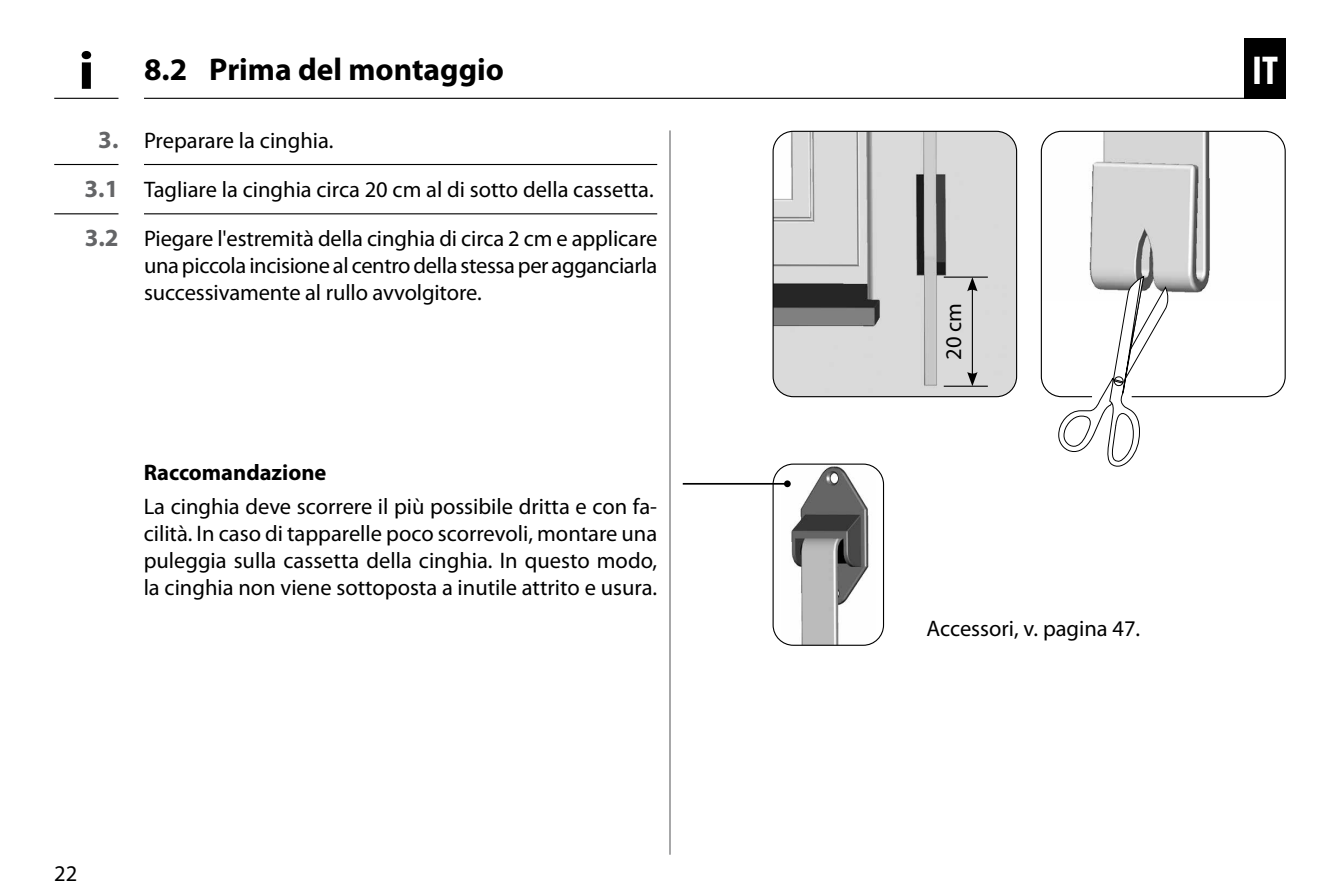
<style>
.page{position:relative;width:1340px;height:893px;background:#fff}
.page>*{position:absolute;margin:0;border:0;box-sizing:border-box;transform-origin:0 0}
.t1{font:700 54px "Myriad Pro";color:#000;scale:1.1 1}
.t2{font:700 condensed 40.5px "Myriad Pro";color:#fff}
.t3{font:700 31.5px "Myriad Pro";color:#000}
.t4{font:22.5px/27px "Myriad Pro";letter-spacing:-.005em;color:#000}
.t5{font:700 22.5px "Myriad Pro";color:#000}
.s1{font-weight:700;font-size:24.75px;color:#646567}
</style>
<div class="page">
<div style="left:1244px;top:38px;width:41px;height:61px;background:#000"></div>
<img style="left:781px;top:464px;width:94px;height:181px">
<div style="left:772px;top:464px;width:112px;height:182px;border:1px solid #000;border-radius:20px"></div>
<img style="left:774px;top:131px;width:242px;height:266px">
<div style="left:772px;top:131px;width:245px;height:266px;border:1px solid #000;border-radius:20px"></div>
<hr style="left:943px;top:277px;width:44px;height:1px;background:#000">
<img style="left:1042px;top:131px;width:243px;height:169px">
<div style="left:1040px;top:131px;width:245px;height:266px;border:1px solid #000;border-radius:20px"></div>
<hr style="left:943px;top:386px;width:44px;height:1px;background:#000">
<hr style="left:971px;top:288px;width:1px;height:88px;background:#000">
<svg style="left:967px;top:277px;width:10px;height:14px"></svg>
<svg style="left:967px;top:372px;width:10px;height:14px"></svg>
<svg style="left:1058px;top:276px;width:110px;height:191px"></svg>
<svg style="left:54px;top:164px;width:603px;height:1px"></svg>
<svg style="left:54px;top:213px;width:603px;height:1px"></svg>
<hr style="left:682px;top:483px;width:105px;height:2px;background:#000">
<div style="left:784px;top:480px;width:6px;height:7px;background:#000;border-radius:50%"></div>
<svg style="left:54px;top:98px;width:1190px;height:1px"></svg>
<hr style="left:669px;top:130px;width:1px;height:725px;background:#646567">
<h1 class="t1" style="left:78px;top:40px;width:16px">i</h1>
<h3 class="t3" style="left:144px;top:52px;width:361px">8.2 Prima del montaggio</h3>
<p class="t4" style="left:85px;top:116px;width:574px;line-height:49.3px;text-indent:14px"><span class="s1">3.</span> Preparare la cinghia.<br><span class="s1">3.1</span> Tagliare la cinghia circa 20 cm al di sotto della cassetta.<br><span class="s1">3.2</span> Piegare l'estremità della cinghia di circa 2 cm e applicare</p>
<p class="t4" style="left:144px;top:253px;width:515px">una piccola incisione al centro della stessa per agganciarla successivamente al rullo avvolgitore.</p>
<p class="t5" style="left:144px;top:460px;width:184px">Raccomandazione</p>
<p class="t4" style="left:144px;top:494px;width:515px;text-align:justify">La cinghia deve scorrere il più possibile dritta e con fa&shy;cilità. In caso di tapparelle poco scorrevoli, montare una puleggia sulla cassetta della cinghia. In questo modo, la cinghia non viene sottoposta a inutile attrito e usura.</p>
<p class="t4" style="left:54px;top:860px;width:25px">22</p>
<p class="t4" style="left:940px;top:360px;width:58px;rotate:-90deg">20 cm</p>
<p class="t4" style="left:926px;top:615px;width:215px">Accessori, v. pagina 47.</p>
<h2 class="t2" style="left:1251px;top:48px;width:27px">IT</h2>
</div>
